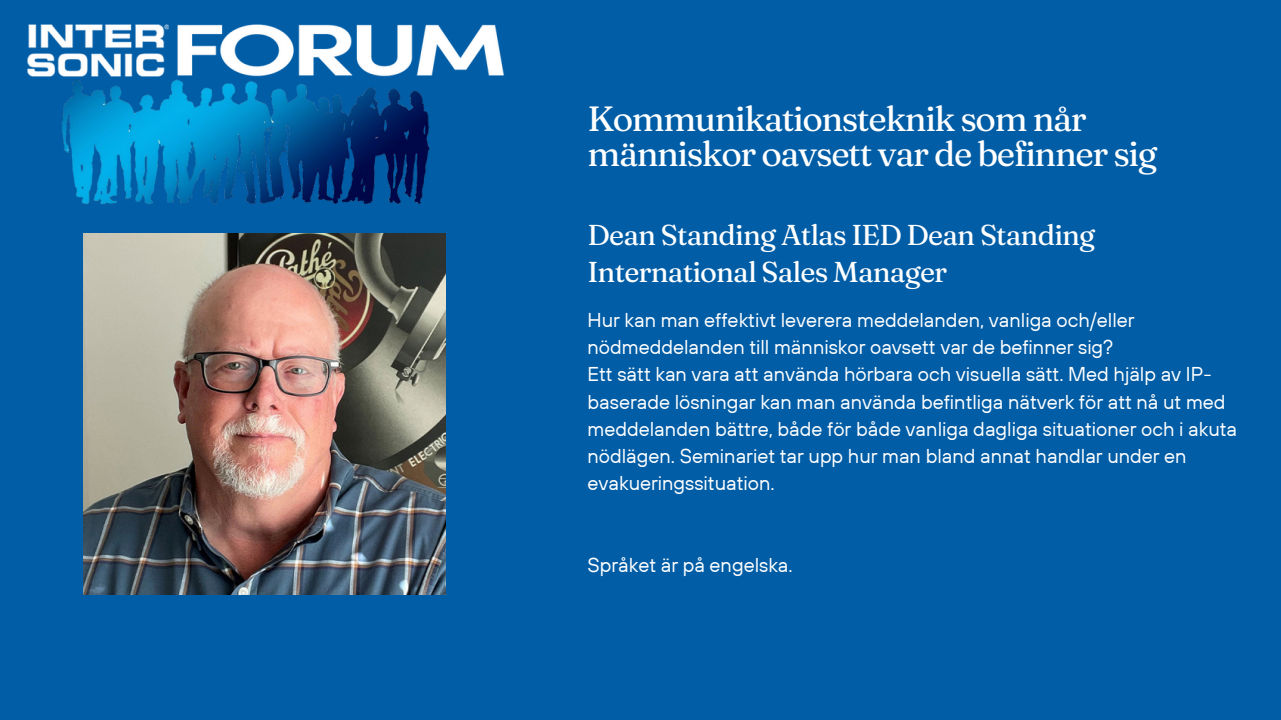
<style>
.page{position:relative;width:1281px;height:720px;background:#005da6}
.page>*{position:absolute;margin:0;border:0;box-sizing:border-box;transform-origin:0 0}
.t1{font:35px/34.8px "Fraunces 9 pt";letter-spacing:-.04em;color:#fff}
.t2{font:28.75px/36.6px "Fraunces 9 pt";letter-spacing:-.03em;color:#fff}
.t3{font:20px/27.2px "TT Hoves";color:#fff}
</style>
<div class="page">
<img style="left:62px;top:88px;width:368px;height:116px">
<img style="left:84px;top:233px;width:361px;height:362px">
<img style="left:27px;top:24px;width:478px;height:64px">
<p class="t1" style="left:587px;top:101px;width:571px">Kommunikationsteknik som når människor oavsett var de befinner sig</p>
<p class="t2" style="left:587px;top:217px;width:509px">Dean Standing Atlas IED Dean Standing<br>International Sales Manager</p>
<p class="t3" style="left:587px;top:306px;width:549px">Hur kan man effektivt leverera meddelanden, vanliga och/eller nödmeddelanden till människor oavsett var de befinner sig?</p>
<p class="t3" style="left:587px;top:360px;width:651px">Ett sätt kan vara att använda hörbara och visuella sätt. Med hjälp av IP&shy;baserade lösningar kan man använda befintliga nätverk för att nå ut med meddelanden bättre, både för både vanliga dagliga situationer och i akuta nödlägen. Seminariet tar upp hur man bland annat handlar under en evakueringssituation.</p>
<p class="t3" style="left:587px;top:551px;width:207px">Språket är på engelska.</p>
</div>
